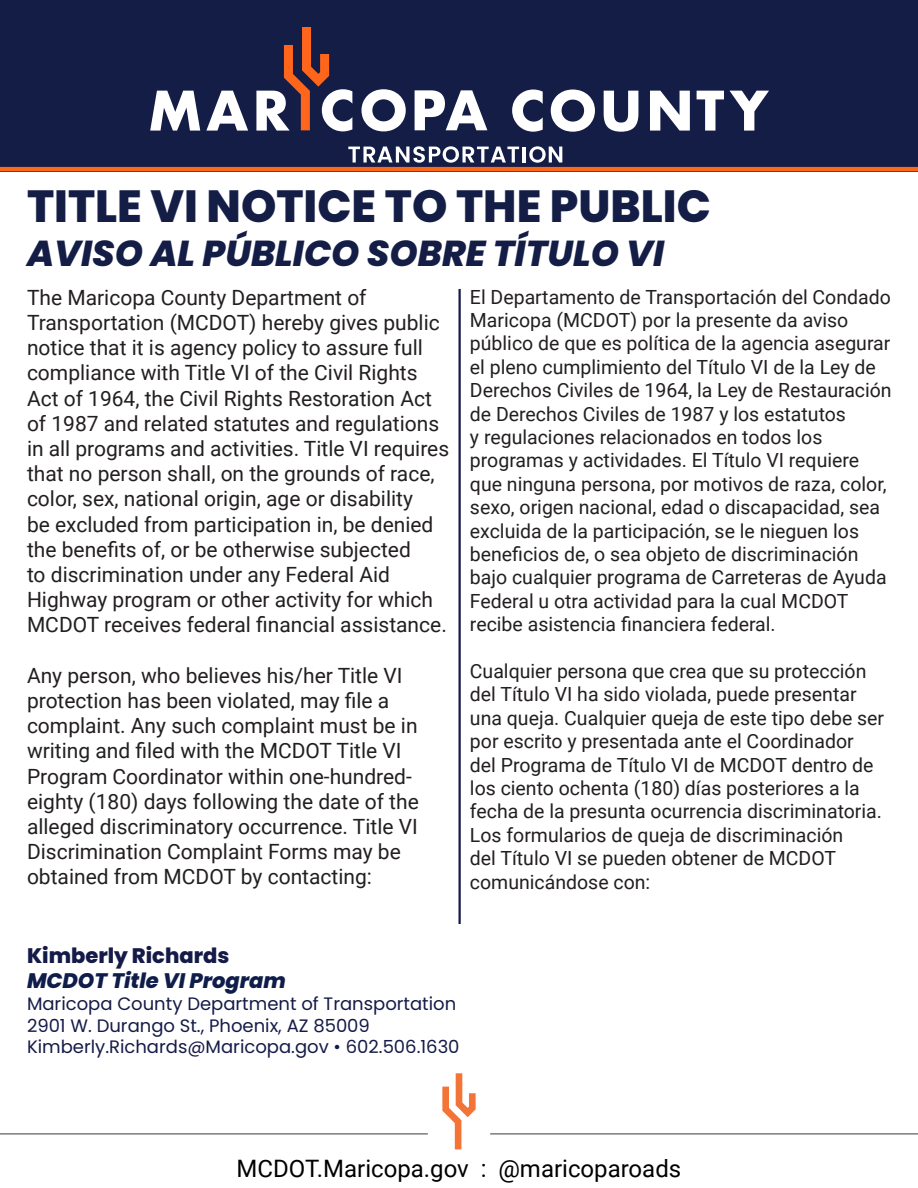
<style>
.page{position:relative;width:918px;height:1188px;background:#fff}
.page>*{position:absolute;margin:0;border:0;box-sizing:border-box;transform-origin:0 0}
.t1{font:800 45px "Poppins";color:#131d46}
.t2{font:italic 800 36px "Poppins";color:#131d46}
.t3{font:24px "Roboto";color:#000}
.t4{font:21px/25.2px "Roboto";color:#231f20}
.t5{font:italic 800 21px "Poppins";color:#0f1d4a}
.t6{font:800 21px "Poppins";color:#151b48}
.t7{font:19.5px/23.4px "Roboto";color:#231f20}
.t8{font:18px/21.6px "Poppins";color:#151b48}
</style>
<div class="page">
<div style="left:0;top:0;width:918px;height:171px;background:#131d46"></div>
<hr style="left:0;top:1133px;width:428px;height:2px;background:#808285">
<svg style="left:442px;top:1073px;width:34px;height:76px"></svg>
<hr style="left:490px;top:1133px;width:428px;height:2px;background:#808285">
<hr style="left:0;top:167px;width:918px;height:4px;background:#fd671a">
<hr style="left:458px;top:289px;width:3px;height:635px;background:#151b48">
<svg style="left:150px;top:91px;width:50px;height:40px"></svg>
<svg style="left:206px;top:91px;width:42px;height:40px"></svg>
<svg style="left:256px;top:27px;width:96px;height:104px"></svg>
<svg style="left:362px;top:89px;width:44px;height:42px"></svg>
<svg style="left:415px;top:90px;width:72px;height:40px"></svg>
<svg style="left:512px;top:90px;width:31px;height:42px"></svg>
<svg style="left:551px;top:90px;width:44px;height:42px"></svg>
<svg style="left:604px;top:91px;width:34px;height:41px"></svg>
<svg style="left:650px;top:91px;width:40px;height:40px"></svg>
<svg style="left:697px;top:91px;width:72px;height:40px"></svg>
<svg style="left:348px;top:146px;width:171px;height:17px"></svg>
<hr style="left:523px;top:147px;width:3px;height:16px;background:#fff">
<svg style="left:529px;top:146px;width:33px;height:17px"></svg>
<p class="t1" style="left:27px;top:181px;width:685px">TITLE VI NOTICE TO THE PUBLIC</p>
<p class="t2" style="left:27px;top:232px;width:639px">AVISO AL PÚBLICO SOBRE TÍTULO VI</p>
<p class="t4" style="left:27px;top:284px;width:424px">The Maricopa County Department of Transportation (MCDOT) hereby gives public notice that it is agency policy to assure full compliance with Title VI of the Civil Rights Act of 1964, the Civil Rights Restoration Act of 1987 and related statutes and regulations in all programs and activities. Title VI requires that no person shall, on the grounds of race, color, sex, national origin, age or disability<br>be excluded from participation in, be denied the benefits of, or be otherwise subjected<br>to discrimination under any Federal Aid Highway program or other activity for which MCDOT receives federal financial assistance.</p>
<p class="t4" style="left:27px;top:662px;width:393px">Any person, who believes his/her Title VI protection has been violated, may file a complaint. Any such complaint must be in writing and filed with the MCDOT Title VI Program Coordinator within one-hundred&shy;eighty (180) days following the date of the alleged discriminatory occurrence. Title VI Discrimination Complaint Forms may be obtained from MCDOT by contacting:</p>
<p class="t7" style="left:470px;top:284px;width:423px">El Departamento de Transportación del Condado Maricopa (MCDOT) por la presente da aviso público de que es política de la agencia asegurar el pleno cumplimiento del Título VI de la Ley de Derechos Civiles de 1964, la Ley de Restauración de Derechos Civiles de 1987 y los estatutos<br>y regulaciones relacionados en todos los programas y actividades. El Título VI requiere que ninguna persona, por motivos de raza, color, sexo, origen nacional, edad o discapacidad, sea excluida de la participación, se le nieguen los beneficios de, o sea objeto de discriminación bajo cualquier programa de Carreteras de Ayuda Federal u otra actividad para la cual MCDOT recibe asistencia financiera federal.</p>
<p class="t7" style="left:470px;top:659px;width:416px">Cualquier persona que crea que su protección del Título VI ha sido violada, puede presentar una queja. Cualquier queja de este tipo debe ser por escrito y presentada ante el Coordinador del Programa de Título VI de MCDOT dentro de los ciento ochenta (180) días posteriores a la fecha de la presunta ocurrencia discriminatoria.<br>Los formularios de queja de discriminación<br>del Título VI se pueden obtener de MCDOT comunicándose con:</p>
<p class="t6" style="left:27px;top:944px;width:204px">Kimberly Richards</p>
<p class="t5" style="left:27px;top:969px;width:260px">MCDOT Title VI Program</p>
<p class="t8" style="left:27px;top:993px;width:434px">Maricopa County Department of Transportation<br>2901 W. Durango St., Phoenix, AZ 85009<br>Kimberly.Richards@Maricopa.gov • 602.506.1630</p>
<p class="t3" style="left:237px;top:1151px;width:446px">MCDOT.Maricopa.gov : @maricoparoads</p>
</div>
